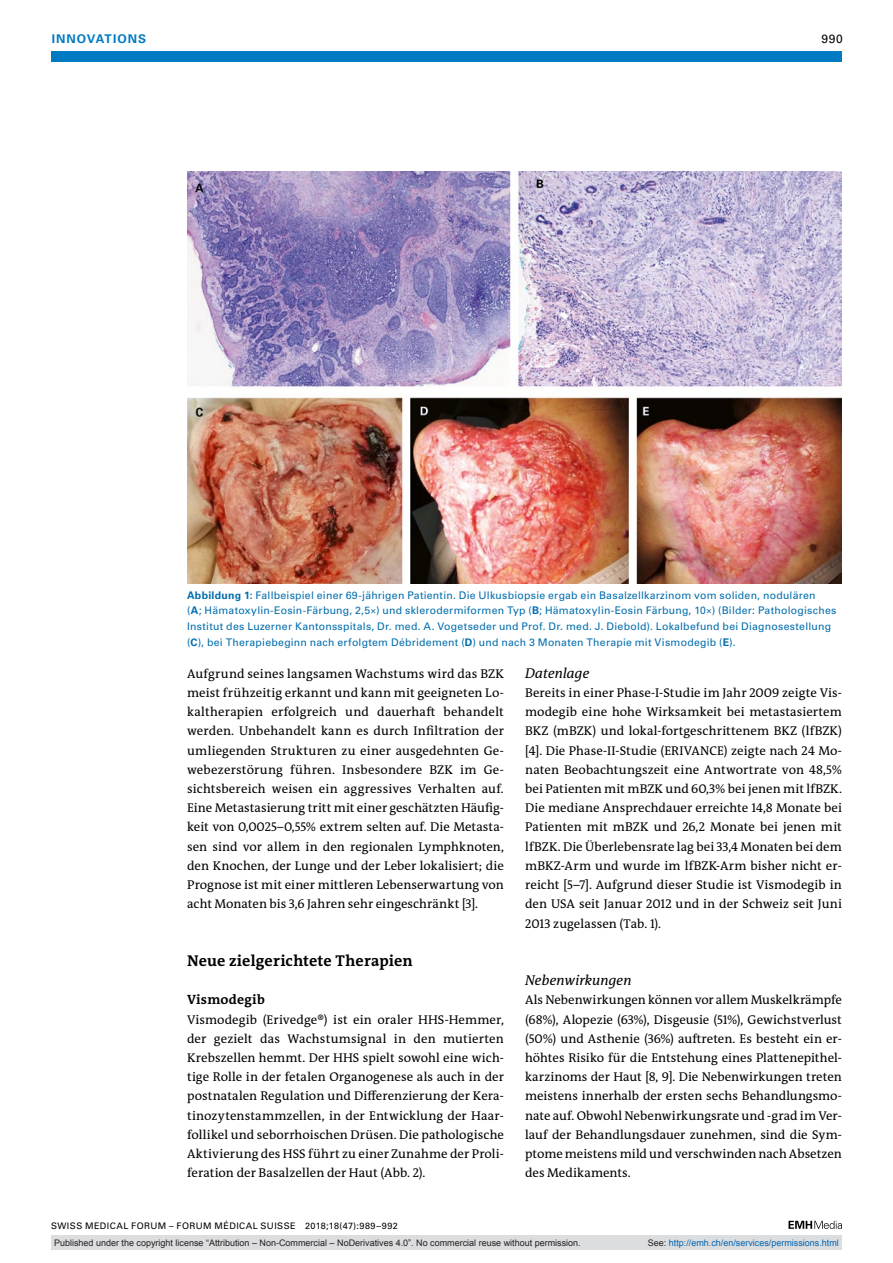
<style>
.page{position:relative;width:893px;height:1263px;background:#fff}
.page>*{position:absolute;margin:0;border:0;box-sizing:border-box;transform-origin:0 0}
.t1{font:700 15.75px "The Antiqua B W7";letter-spacing:.005em;color:#000}
.t2{font:italic 14.25px "The Antiqua B W5 Plain";color:#000}
.t3{font:700 13.5px "The Antiqua B W7";letter-spacing:.02em;color:#000}
.t4{font:12.75px/19.2px "The Antiqua B W5 Plain";letter-spacing:.005em;color:#000;text-align:justify}
.t5{font:700 12px "Univers LT Std";color:#007ac2}
.t6{font:12px "Univers LT Std";color:#000}
.t7{font:10.5px/15.8px "Univers LT Std";letter-spacing:.02em;color:#006dad}
.t8{font:9px "Arial";color:#231f20}
.t9{font:9px "Univers LT Std";letter-spacing:.05em;color:#000}
.t10{font:9px "Arial";color:#0166b3}
.s1{font-weight:700}
.s2{font-family:"The Antiqua B W5 Plain"}
.s3{color:#231f20}
</style>
<div class="page">
<div style="left:51px;top:51px;width:791px;height:11px;background:#007ac2"></div>
<svg style="left:788px;top:1221px;width:54px;height:8px"></svg>
<img style="left:187px;top:171px;width:655px;height:413px">
<div style="left:51px;top:1235px;width:791px;height:15px;background:#dcdddf"></div>
<p class="t5" style="left:52px;top:31px;width:10px">INNOVATIONS</p>
<p class="t6" style="left:821px;top:31px;width:23px">990</p>
<p class="t7" style="left:187px;top:587px;width:651px"><span class="s1">ABBILDUNG 1:</span> Fallbeispiel einer 69-jährigen Patientin. Die Ulkusbiopsie ergab ein Basalzellkarzinom vom soliden, nodulären<br>(<span class="s1">A</span>; Hämatoxylin-Eosin-Färbung, 2,5<span class="s2">×</span>) und sklerodermiformen Typ (<span class="s1">B</span>; Hämatoxylin-Eosin Färbung, 10<span class="s2">×</span>) (Bilder: Pathologisches Institut des Luzerner Kantonsspitals, Dr. med. A. Vogetseder und Prof. Dr. med. J. Diebold). Lokalbefund bei Diagnosestellung (<span class="s1">C</span>), bei Therapiebeginn nach erfolgtem Débridement (<span class="s1">D</span>) und nach 3 Monaten Therapie mit Vismodegib (<span class="s1">E</span>).</p>
<p class="t4" style="left:187px;top:664px;width:318px">Aufgrund seines langsamen Wachstums wird das BZK meist frühzeitig erkannt und kann mit geeigneten Lo&shy;kaltherapien erfolgreich und dauerhaft behandelt werden. Unbehandelt kann es durch Infiltration der umliegenden Strukturen zu einer ausgedehnten Ge&shy;webezerstörung führen. Insbesondere BZK im Ge&shy;sichtsbereich weisen ein aggressives Verhalten auf.<br>Eine Metastasierung tritt mit einer geschätzten Häufig&shy;keit von 0,0025–0,55% extrem selten auf. Die Metasta&shy;sen sind vor allem in den regionalen Lymphknoten, den Knochen, der Lunge und der Leber lokalisiert; die Prognose ist mit einer mittleren Lebenserwartung von acht Monaten bis 3,6 Jahren sehr eingeschränkt [3].</p>
<p class="t1" style="left:187px;top:950px;width:227px">Neue zielgerichtete Therapien</p>
<p class="t3" style="left:187px;top:991px;width:79px">Vismodegib</p>
<p class="t4" style="left:187px;top:1010px;width:318px">Vismodegib (Erivedge®) ist ein oraler HHS-Hemmer, der gezielt das Wachstumsignal in den mutierten Krebszellen hemmt. Der HHS spielt sowohl eine wich&shy;tige Rolle in der fetalen Organogenese als auch in der postnatalen Regulation und Differenzierung der Kera&shy;tinozytenstammzellen, in der Entwicklung der Haar&shy;follikel und seborrhoischen Drüsen. Die pathologische Aktivierung des HSS führt zu einer Zunahme der Proli&shy;feration der Basalzellen der Haut (Abb. 2).</p>
<p class="t9" style="left:51px;top:1220px;width:348px">SWISS MEDICAL FORUM – FORUM MÉDICAL SUISSE 2018;18(47):989–992</p>
<p class="t2" style="left:525px;top:664px;width:66px">Datenlage</p>
<p class="t4" style="left:525px;top:683px;width:318px">Bereits in einer Phase-I-Studie im Jahr 2009 zeigte Vis&shy;modegib eine hohe Wirksamkeit bei metastasiertem BKZ (mBZK) und lokal-fortgeschrittenem BKZ (lfBZK) [4]. Die Phase-II-Studie (ERIVANCE) zeigte nach 24 Mo&shy;naten Beobachtungszeit eine Antwortrate von 48,5% bei Patienten mit mBZK und 60,3% bei jenen mit lfBZK.<br>Die mediane Ansprechdauer erreichte 14,8 Monate bei Patienten mit mBZK und 26,2 Monate bei jenen mit lfBZK. Die Überlebensrate lag bei 33,4 Monaten bei dem mBKZ-Arm und wurde im lfBZK-Arm bisher nicht er&shy;reicht [5–7]. Aufgrund dieser Studie ist Vismodegib in den USA seit Januar 2012 und in der Schweiz seit Juni 2013 zugelassen (Tab. 1).</p>
<p class="t2" style="left:525px;top:971px;width:108px">Nebenwirkungen</p>
<p class="t4" style="left:525px;top:990px;width:318px">Als Nebenwirkungen können vor allem Muskelkrämpfe (68%), Alopezie (63%), Disgeusie (51%), Gewichstverlust (50%) und Asthenie (36%) auftreten. Es besteht ein er&shy;höhtes Risiko für die Entstehung eines Plattenepithel&shy;karzinoms der Haut [8, 9]. Die Nebenwirkungen treten meistens innerhalb der ersten sechs Behandlungsmo&shy;nate auf. Obwohl Nebenwirkungsrate und -grad im Ver&shy;lauf der Behandlungsdauer zunehmen, sind die Sym&shy;ptome meistens mild und verschwinden nach Absetzen des Medikaments.</p>
<p class="t8" style="left:54px;top:1237px;width:528px">Published under the copyright license “Attribution – Non-Commercial – NoDerivatives 4.0”. No commercial reuse without permission.</p>
<p class="t10" style="left:648px;top:1237px;width:193px"><span class="s3">See:</span> http://emh.ch/en/services/permissions.html</p>
</div>
